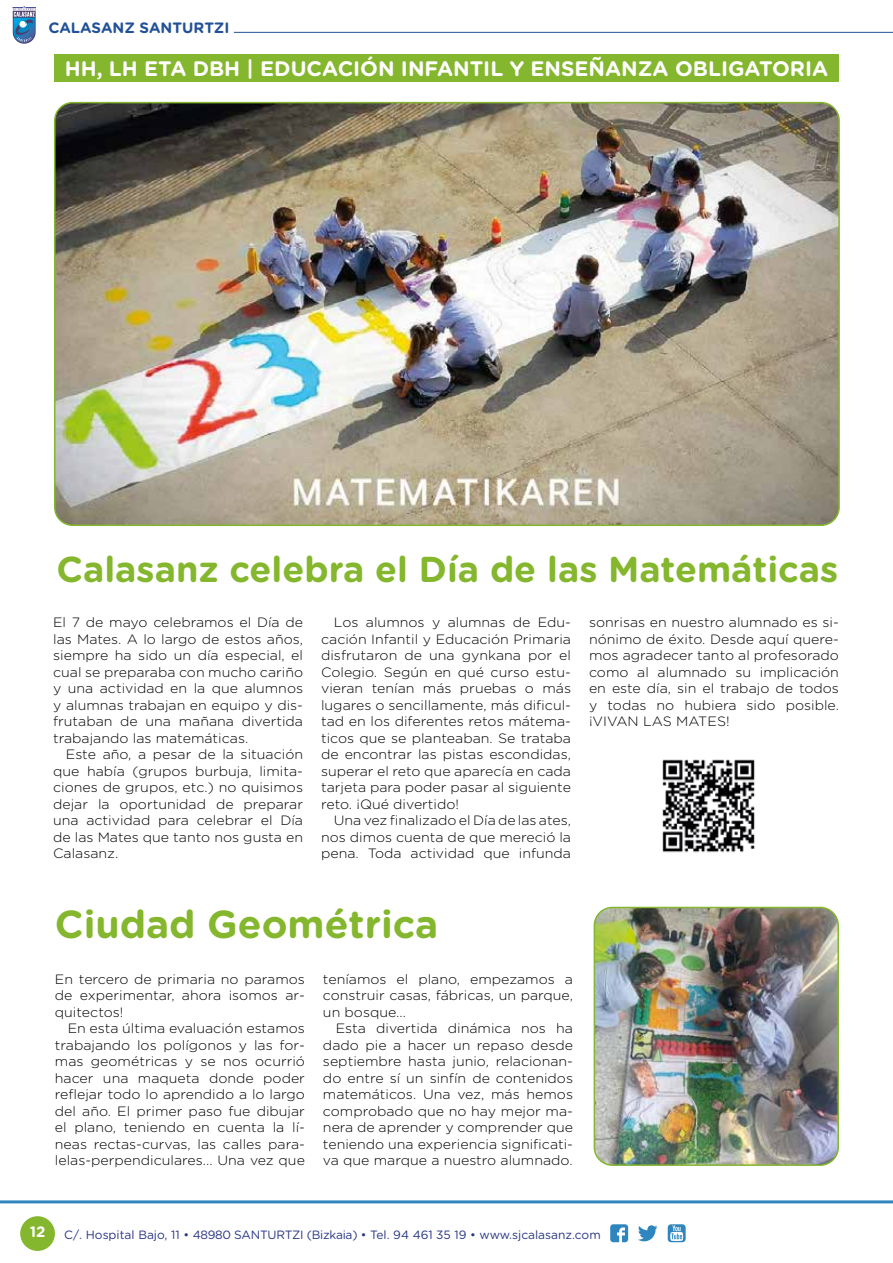
<style>
.page{position:relative;width:893px;height:1263px;background:#fff}
.page>*{position:absolute;margin:0;border:0;box-sizing:border-box;transform-origin:0 0}
.t1{font:700 39px "Gotham Rounded";color:#84b72d}
.t2{font:700 36px "Gotham Rounded";color:#84b72d}
.t3{font:700 21px "Gotham Rounded";color:#fff}
.t4{font:700 15px "Gotham Rounded";color:#225197}
.t5{font:700 15px "Gotham Rounded";color:#fff}
.t6{font:300 13.5px/16.5px "Gotham Rounded";color:#000;text-align:justify;scale:1.05 1}
.t7{font:12px "Gotham Rounded";color:#283583}
</style>
<div class="page">
<svg style="left:13px;top:6px;width:23px;height:38px"></svg>
<div style="left:20px;top:1216px;width:35px;height:35px;background:#84b72d;border-radius:50%"></div>
<hr style="left:0;top:1200px;width:893px;height:3px;background:#2f85bd">
<svg style="left:638px;top:1225px;width:19px;height:16px"></svg>
<svg style="left:610px;top:1224px;width:18px;height:18px"></svg>
<svg style="left:668px;top:1224px;width:18px;height:18px"></svg>
<hr style="left:234px;top:32px;width:659px;height:1px;background:#225197">
<div style="left:54px;top:54px;width:785px;height:28px;background:#84b72d"></div>
<img style="left:55px;top:103px;width:782px;height:422px">
<div style="left:54px;top:102px;width:786px;height:424px;border:2px solid #84b72d;border-radius:18px"></div>
<img style="left:594px;top:907px;width:244px;height:258px">
<div style="left:594px;top:907px;width:245px;height:259px;border:2px solid #84b72d;border-radius:18px"></div>
<img style="left:662px;top:759px;width:93px;height:94px">
<p class="t4" style="left:48px;top:17px;width:183px">CALASANZ SANTURTZI</p>
<h3 class="t3" style="left:65px;top:53px;width:765px">HH, LH ETA DBH | EDUCACIÓN INFANTIL Y ENSEÑANZA OBLIGATORIA</h3>
<h2 class="t2" style="left:57px;top:542px;width:783px">Calasanz celebra el Día de las Matemáticas</h2>
<p class="t6" style="left:53px;top:614px;width:240px">El 7 de mayo celebramos el Día de las Mates. A lo largo de estos años, siempre ha sido un día especial, el cual se preparaba con mucho cariño y una actividad en la que alumnos y alumnas trabajan en equipo y dis&shy;frutaban de una mañana divertida trabajando las matemáticas.</p>
<p class="t6" style="left:53px;top:746px;width:240px;text-indent:13px">Este año, a pesar de la situación que había (grupos burbuja, limita&shy;ciones de grupos, etc.) no quisimos dejar la oportunidad de preparar una actividad para celebrar el Día de las Mates que tanto nos gusta en Calasanz.</p>
<p class="t6" style="left:589px;top:614px;width:240px">sonrisas en nuestro alumnado es si&shy;nónimo de éxito. Desde aquí quere&shy;mos agradecer tanto al profesorado como al alumnado su implicación en este día, sin el trabajo de todos y todas no hubiera sido posible. ¡VIVAN LAS MATES!</p>
<p class="t6" style="left:321px;top:614px;width:240px;text-indent:13px">Los alumnos y alumnas de Edu&shy;cación Infantil y Educación Primaria disfrutaron de una gynkana por el Colegio. Según en qué curso estu&shy;vieran tenían más pruebas o más lugares o sencillamente, más dificul&shy;tad en los diferentes retos mátema&shy;ticos que se planteaban. Se trataba de encontrar las pistas escondidas, superar el reto que aparecía en cada tarjeta para poder pasar al siguiente reto. ¡Qué divertido!</p>
<p class="t6" style="left:321px;top:812px;width:240px;text-indent:13px">Una vez finalizado el Día de las ates, nos dimos cuenta de que mereció la pena. Toda actividad que infunda</p>
<h1 class="t1" style="left:55px;top:895px;width:385px">Ciudad Geométrica</h1>
<p class="t6" style="left:55px;top:970px;width:240px">En tercero de primaria no paramos de experimentar, ahora ¡somos ar&shy;quitectos!</p>
<p class="t6" style="left:55px;top:1019px;width:240px;text-indent:13px">En esta última evaluación estamos trabajando los polígonos y las for&shy;mas geométricas y se nos ocurrió hacer una maqueta donde poder reflejar todo lo aprendido a lo largo del año. El primer paso fue dibujar el plano, teniendo en cuenta la lí&shy;neas rectas-curvas, las calles para&shy;lelas-perpendiculares... Una vez que</p>
<p class="t6" style="left:323px;top:970px;width:240px">teníamos el plano, empezamos a construir casas, fábricas, un parque, un bosque...</p>
<p class="t6" style="left:323px;top:1019px;width:240px;text-indent:13px">Esta divertida dinámica nos ha dado pie a hacer un repaso desde septiembre hasta junio, relacionan&shy;do entre sí un sinfín de contenidos matemáticos. Una vez, más hemos comprobado que no hay mejor ma&shy;nera de aprender y comprender que teniendo una experiencia significati&shy;va que marque a nuestro alumnado.</p>
<p class="t5" style="left:30px;top:1221px;width:17px">12</p>
<p class="t7" style="left:64px;top:1226px;width:538px">C/. Hospital Bajo, 11 • 48980 SANTURTZI (Bizkaia) • Tel. 94 461 35 19 • www.sjcalasanz.com</p>
</div>
